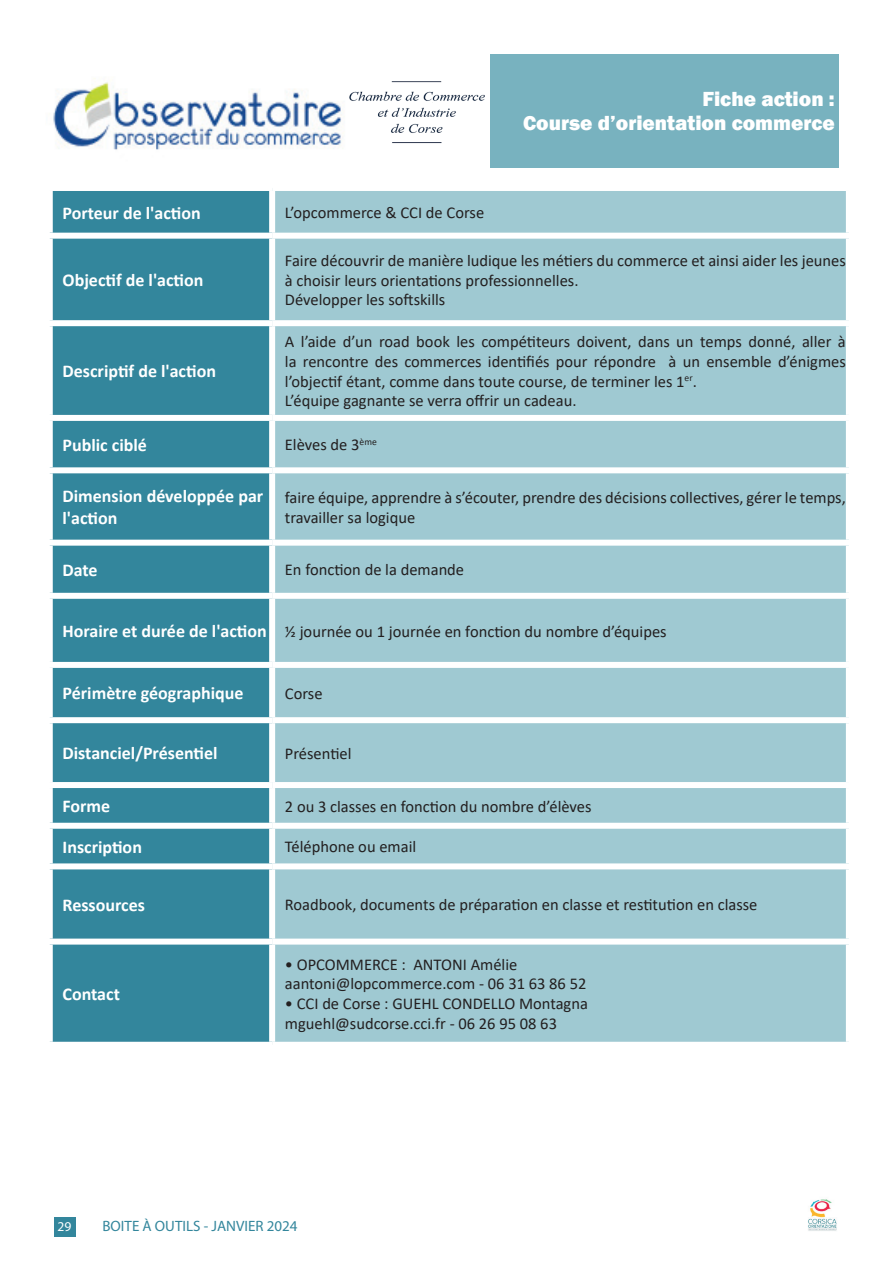
<style>
.page{position:relative;width:893px;height:1263px;background:#fff}
.page>*{position:absolute;margin:0;border:0;box-sizing:border-box;transform-origin:0 0}
.t1{font:800 21px/24px "Franklin Gothic";color:#fff;text-align:right}
.t2{font:700 18px/21.6px "Calibri";color:#fff}
.t3{font:16.5px/19.8px "Calibri";color:#231f20}
.t4{font:15px "Myriad Pro";color:#33869c}
.t5{font:13.5px "Myriad Pro";color:#fff}
.s1{font-weight:700;font-size:18px;color:#fff}
</style>
<div class="page">
<img style="left:808px;top:1199px;width:29px;height:32px">
<div style="left:54px;top:1217px;width:22px;height:20px;background:#33869c"></div>
<div style="left:53px;top:191px;width:216px;height:851px;background:#33869c"></div>
<div style="left:275px;top:191px;width:571px;height:851px;background:#9fc9d2"></div>
<div style="left:47px;top:233px;width:225px;height:6px;background:#fff"></div>
<div style="left:272px;top:233px;width:580px;height:6px;background:#fff"></div>
<div style="left:47px;top:320px;width:225px;height:6px;background:#fff"></div>
<div style="left:272px;top:320px;width:580px;height:6px;background:#fff"></div>
<div style="left:47px;top:415px;width:225px;height:6px;background:#fff"></div>
<div style="left:272px;top:415px;width:580px;height:6px;background:#fff"></div>
<div style="left:47px;top:467px;width:225px;height:6px;background:#fff"></div>
<div style="left:272px;top:467px;width:580px;height:6px;background:#fff"></div>
<div style="left:47px;top:540px;width:225px;height:6px;background:#fff"></div>
<div style="left:272px;top:540px;width:580px;height:6px;background:#fff"></div>
<div style="left:47px;top:593px;width:225px;height:6px;background:#fff"></div>
<div style="left:272px;top:593px;width:580px;height:6px;background:#fff"></div>
<div style="left:47px;top:662px;width:225px;height:6px;background:#fff"></div>
<div style="left:272px;top:662px;width:580px;height:6px;background:#fff"></div>
<div style="left:47px;top:717px;width:225px;height:6px;background:#fff"></div>
<div style="left:272px;top:717px;width:580px;height:6px;background:#fff"></div>
<div style="left:47px;top:782px;width:225px;height:6px;background:#fff"></div>
<div style="left:272px;top:782px;width:580px;height:6px;background:#fff"></div>
<div style="left:47px;top:823px;width:225px;height:6px;background:#fff"></div>
<div style="left:272px;top:823px;width:580px;height:6px;background:#fff"></div>
<div style="left:47px;top:863px;width:225px;height:6px;background:#fff"></div>
<div style="left:272px;top:863px;width:580px;height:6px;background:#fff"></div>
<div style="left:47px;top:938px;width:225px;height:6px;background:#fff"></div>
<div style="left:272px;top:938px;width:580px;height:6px;background:#fff"></div>
<div style="left:53px;top:54px;width:786px;height:113px;background:#78b2bf"></div>
<img style="left:53px;top:54px;width:294px;height:113px">
<img style="left:347px;top:54px;width:142px;height:113px">
<p class="t2" style="left:63px;top:202px;width:140px">Porteur de l'action</p>
<p class="t3" style="left:285px;top:202px;width:201px">L’opcommerce &amp; CCI de Corse</p>
<p class="t1" style="left:523px;top:87px;width:313px">Fiche action :<br>Course d’orientation commerce</p>
<p class="t2" style="left:63px;top:269px;width:142px">Objectif de l'action</p>
<p class="t2" style="left:63px;top:360px;width:155px">Descriptif de l'action</p>
<p class="t3" style="left:285px;top:250px;width:562px">Faire découvrir de manière ludique les métiers du commerce et ainsi aider les jeunes à choisir leurs orientations professionnelles.<br>Développer les softskills</p>
<p class="t3" style="left:285px;top:331px;width:562px">A l’aide d’un road book les compétiteurs doivent, dans un temps donné, aller à la rencontre des commerces identifiés pour répondre à un ensemble d’énigmes l’objectif étant, comme dans toute course, de terminer les 1<sup>er</sup>.<br>L’équipe gagnante se verra offrir un cadeau.</p>
<p class="t2" style="left:63px;top:434px;width:86px">Public ciblé</p>
<p class="t3" style="left:285px;top:434px;width:93px">Elèves de 3<sup>ème</sup></p>
<p class="t2" style="left:63px;top:485px;width:202px">Dimension développée par l'action</p>
<p class="t3" style="left:285px;top:487px;width:562px">faire équipe, apprendre à s’écouter, prendre des décisions collectives, gérer le temps, travailler sa logique</p>
<p class="t2" style="left:63px;top:559px;width:37px">Date</p>
<p class="t3" style="left:285px;top:560px;width:181px">En fonction de la demande</p>
<p class="t3" style="left:63px;top:621px;width:606px"><span class="s1">Horaire et durée de l'action</span> ½ journée ou 1 journée en fonction du nombre d’équipes</p>
<p class="t2" style="left:63px;top:682px;width:182px">Périmètre géographique</p>
<p class="t3" style="left:285px;top:683px;width:39px">Corse</p>
<p class="t2" style="left:63px;top:742px;width:157px">Distanciel/Présentiel</p>
<p class="t3" style="left:285px;top:743px;width:68px">Présentiel</p>
<p class="t2" style="left:63px;top:795px;width:49px">Forme</p>
<p class="t3" style="left:285px;top:796px;width:308px">2 ou 3 classes en fonction du nombre d’élèves</p>
<p class="t2" style="left:63px;top:836px;width:81px">Inscription</p>
<p class="t3" style="left:285px;top:836px;width:133px">Téléphone ou email</p>
<p class="t2" style="left:63px;top:894px;width:84px">Ressources</p>
<p class="t3" style="left:285px;top:894px;width:474px">Roadbook, documents de préparation en classe et restitution en classe</p>
<p class="t2" style="left:63px;top:983px;width:59px">Contact</p>
<p class="t3" style="left:285px;top:954px;width:303px">• OPCOMMERCE : ANTONI Amélie aantoni@lopcommerce.com - 06 31 63 86 52</p>
<p class="t3" style="left:285px;top:993px;width:305px">• CCI de Corse : GUEHL CONDELLO Montagna mguehl@sudcorse.cci.fr - 06 26 95 08 63</p>
<p class="t5" style="left:58px;top:1218px;width:15px">29</p>
<p class="t4" style="left:103px;top:1217px;width:196px">BOITE À OUTILS - JANVIER 2024</p>
</div>
